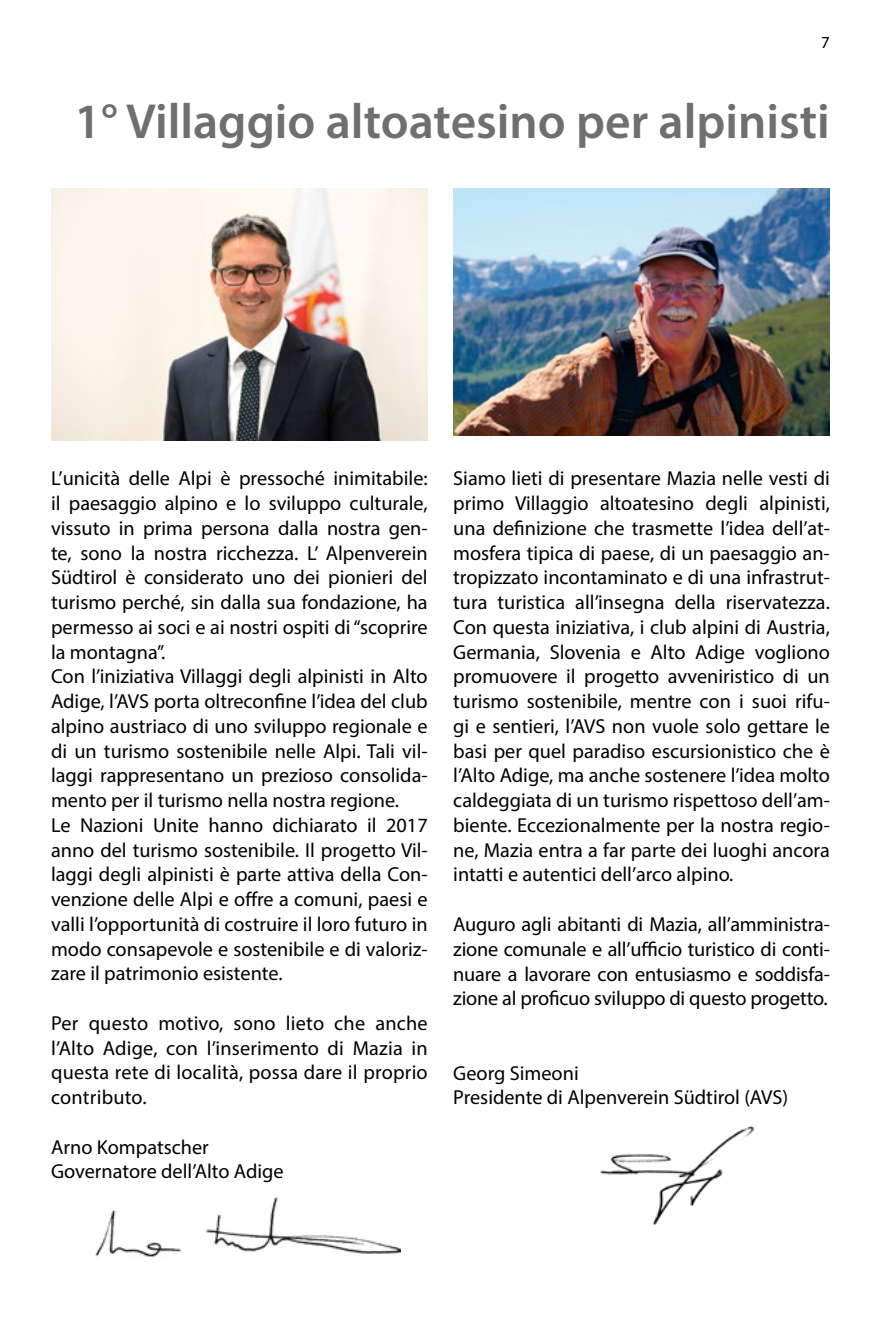
<style>
.page{position:relative;width:881px;height:1340px;background:#fff}
.page>*{position:absolute;margin:0;border:0;box-sizing:border-box;transform-origin:0 0}
.t1{font:600 49.5px "Myriad Pro";color:#706f6f}
.t2{font:20.25px/24.8px "Myriad Pro";color:#000;text-align:justify}
.t3{font:16.88px "Myriad Pro";color:#000}
</style>
<div class="page">
<img style="left:95px;top:1197px;width:305px;height:61px">
<img style="left:600px;top:1125px;width:154px;height:101px">
<img style="left:51px;top:188px;width:376px;height:252px">
<img style="left:453px;top:188px;width:376px;height:248px">
<p class="t3" style="left:820px;top:32px;width:10px">7</p>
<h1 class="t1" style="left:74px;top:90px;width:756px">1° Villaggio altoatesino per alpinisti</h1>
<p class="t2" style="left:51px;top:466px;width:378px;text-align:left">L’unicità delle Alpi è pressoché inimitabile: il paesaggio alpino e lo sviluppo culturale, vissuto in prima persona dalla nostra gen&shy;te, sono la nostra ricchezza. L’ Alpenverein Südtirol è considerato uno dei pionieri del turismo perché, sin dalla sua fondazione, ha permesso ai soci e ai nostri ospiti di “scoprire la montagna”.<br>Con l’iniziativa Villaggi degli alpinisti in Alto Adige, l’AVS porta oltreconfine l’idea del club alpino austriaco di uno sviluppo regionale e di un turismo sostenibile nelle Alpi. Tali vil&shy;laggi rappresentano un prezioso consolida&shy;mento per il turismo nella nostra regione.<br>Le Nazioni Unite hanno dichiarato il 2017 anno del turismo sostenibile. Il progetto Vil&shy;laggi degli alpinisti è parte attiva della Con&shy;venzione delle Alpi e offre a comuni, paesi e valli l’opportunità di costruire il loro futuro in modo consapevole e sostenibile e di valoriz&shy;zare il patrimonio esistente.</p>
<p class="t2" style="left:51px;top:1010px;width:378px">Per questo motivo, sono lieto che anche l’Alto Adige, con l’inserimento di Mazia in questa rete di località, possa dare il proprio contributo.</p>
<p class="t2" style="left:51px;top:1134px;width:234px">Arno Kompatscher<br>Governatore dell’Alto Adige</p>
<p class="t2" style="left:453px;top:466px;width:378px">Siamo lieti di presentare Mazia nelle vesti di primo Villaggio altoatesino degli alpinisti, una definizione che trasmette l’idea dell’at&shy;mosfera tipica di paese, di un paesaggio an&shy;tropizzato incontaminato e di una infrastrut&shy;tura turistica all’insegna della riservatezza.<br>Con questa iniziativa, i club alpini di Austria, Germania, Slovenia e Alto Adige vogliono promuovere il progetto avveniristico di un turismo sostenibile, mentre con i suoi rifu&shy;gi e sentieri, l’AVS non vuole solo gettare le basi per quel paradiso escursionistico che è l’Alto Adige, ma anche sostenere l’idea molto caldeggiata di un turismo rispettoso dell’am&shy;biente. Eccezionalmente per la nostra regio&shy;ne, Mazia entra a far parte dei luoghi ancora intatti e autentici dell’arco alpino.</p>
<p class="t2" style="left:453px;top:911px;width:378px">Auguro agli abitanti di Mazia, all’amministra&shy;zione comunale e all’ufficio turistico di conti&shy;nuare a lavorare con entusiasmo e soddisfa&shy;zione al proficuo sviluppo di questo progetto.</p>
<p class="t2" style="left:453px;top:1060px;width:336px">Georg Simeoni<br>Presidente di Alpenverein Südtirol (AVS)</p>
</div>
